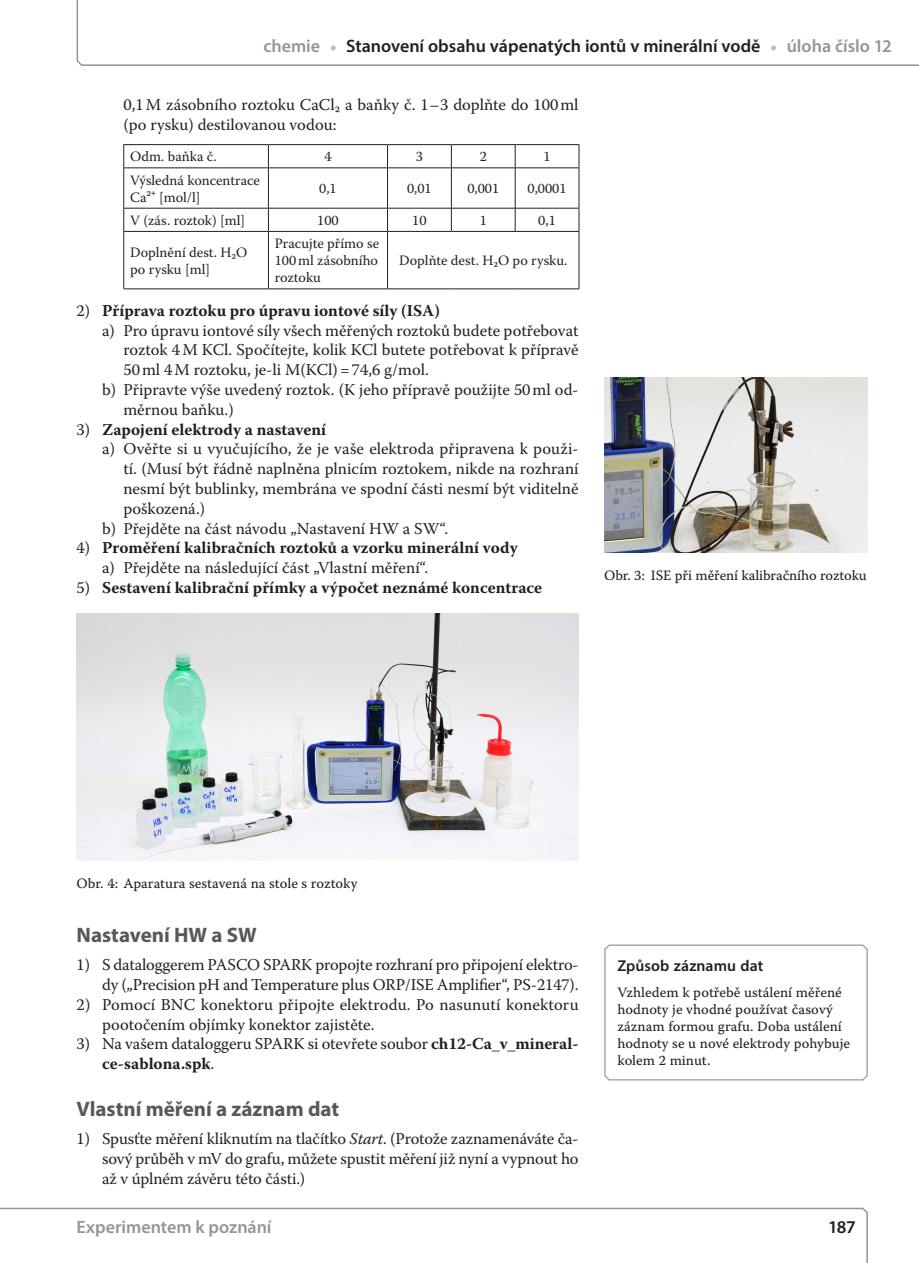
<style>
.page{position:relative;width:919px;height:1263px;background:#fff}
.page>*{position:absolute;margin:0;border:0;box-sizing:border-box;transform-origin:0 0}
.Nadpis_textu_2{font:700 21px "Myriad Pro";color:#57585a}
.t1{font:600 18px "Myriad Pro";color:#231f20}
.t2{font:600 18px "Myriad Pro";color:#939598}
.t3{font:16.5px/19.8px "Warnock Pro";color:#231f20}
.t4{font:700 16.5px "Warnock Pro";color:#231f20}
.t5{font:600 15.75px "Myriad Pro";letter-spacing:.005em;color:#231f20}
.Obrázek_popis{font:14.25px/17.1px "Warnock Pro Capt";color:#231f20}
.Základní_text{font:14.25px/17.1px "Warnock Pro";color:#231f20}
.s1{color:#939598}
.s2{font-family:"Warnock Pro";color:#bcbdc0}
.s3{font-family:"Palatino Linotype"}
.s4{font-weight:400}
.s5{font-weight:700}
.s6{font-style:italic}
</style>
<div class="page">
<svg style="left:76px;top:0;width:842px;height:66px"></svg>
<svg style="left:0;top:1207px;width:868px;height:56px"></svg>
<hr style="left:123px;top:144px;width:145px;height:1px;background:#231f20">
<svg style="left:123px;top:145px;width:1px;height:22px"></svg>
<hr style="left:268px;top:144px;width:119px;height:1px;background:#231f20">
<svg style="left:268px;top:145px;width:1px;height:22px"></svg>
<hr style="left:387px;top:144px;width:64px;height:1px;background:#231f20">
<svg style="left:387px;top:145px;width:1px;height:22px"></svg>
<hr style="left:451px;top:144px;width:64px;height:1px;background:#231f20">
<svg style="left:451px;top:145px;width:1px;height:22px"></svg>
<hr style="left:515px;top:144px;width:64px;height:1px;background:#231f20">
<svg style="left:514px;top:145px;width:1px;height:22px"></svg>
<svg style="left:578px;top:145px;width:1px;height:22px"></svg>
<hr style="left:123px;top:167px;width:145px;height:1px;background:#231f20">
<hr style="left:123px;top:168px;width:1px;height:40px;background:#231f20">
<hr style="left:268px;top:167px;width:119px;height:1px;background:#231f20">
<hr style="left:268px;top:168px;width:1px;height:40px;background:#231f20">
<hr style="left:387px;top:167px;width:64px;height:1px;background:#231f20">
<hr style="left:387px;top:168px;width:1px;height:40px;background:#231f20">
<hr style="left:451px;top:167px;width:64px;height:1px;background:#231f20">
<hr style="left:451px;top:168px;width:1px;height:40px;background:#231f20">
<hr style="left:515px;top:167px;width:64px;height:1px;background:#231f20">
<hr style="left:514px;top:168px;width:1px;height:40px;background:#231f20">
<hr style="left:578px;top:168px;width:1px;height:40px;background:#231f20">
<hr style="left:123px;top:208px;width:145px;height:1px;background:#231f20">
<svg style="left:123px;top:209px;width:1px;height:22px"></svg>
<hr style="left:268px;top:208px;width:119px;height:1px;background:#231f20">
<svg style="left:268px;top:209px;width:1px;height:22px"></svg>
<hr style="left:387px;top:208px;width:64px;height:1px;background:#231f20">
<svg style="left:387px;top:209px;width:1px;height:22px"></svg>
<hr style="left:451px;top:208px;width:64px;height:1px;background:#231f20">
<svg style="left:451px;top:209px;width:1px;height:22px"></svg>
<hr style="left:515px;top:208px;width:64px;height:1px;background:#231f20">
<svg style="left:514px;top:209px;width:1px;height:22px"></svg>
<svg style="left:578px;top:209px;width:1px;height:22px"></svg>
<hr style="left:123px;top:231px;width:145px;height:1px;background:#231f20">
<hr style="left:123px;top:232px;width:1px;height:56px;background:#231f20">
<hr style="left:268px;top:231px;width:119px;height:1px;background:#231f20">
<hr style="left:268px;top:232px;width:1px;height:56px;background:#231f20">
<hr style="left:387px;top:231px;width:64px;height:1px;background:#231f20">
<hr style="left:387px;top:232px;width:1px;height:56px;background:#231f20">
<hr style="left:451px;top:231px;width:64px;height:1px;background:#231f20">
<hr style="left:515px;top:231px;width:64px;height:1px;background:#231f20">
<hr style="left:578px;top:232px;width:1px;height:56px;background:#231f20">
<hr style="left:123px;top:288px;width:145px;height:1px;background:#231f20">
<hr style="left:268px;top:288px;width:119px;height:1px;background:#231f20">
<hr style="left:387px;top:288px;width:64px;height:1px;background:#231f20">
<hr style="left:451px;top:288px;width:64px;height:1px;background:#231f20">
<hr style="left:515px;top:288px;width:64px;height:1px;background:#231f20">
<svg style="left:604px;top:944px;width:264px;height:137px"></svg>
<img style="left:77px;top:613px;width:501px;height:247px">
<img style="left:604px;top:377px;width:263px;height:175px">
<p class="t1" style="left:263px;top:34px;width:630px"><span class="s1">chemie</span> <span class="s2">•</span> Stanovení obsahu vápenatých iontů v minerální vodě <span class="s2">•</span> <span class="s1">úloha číslo 12</span></p>
<p class="t3" style="left:123px;top:94px;width:456px">0,1M zásobního roztoku CaCl₂ a baňky č. 1–3 doplňte do 100ml (po rysku) destilovanou vodou:</p>
<p class="Základní_text" style="left:130px;top:148px;width:88px">Odm. baňka č.</p>
<p class="Základní_text" style="left:324px;top:148px;width:9px">4</p>
<p class="Základní_text" style="left:416px;top:148px;width:9px">3</p>
<p class="Základní_text" style="left:479px;top:148px;width:9px">2</p>
<p class="Základní_text" style="left:543px;top:148px;width:9px">1</p>
<p class="Základní_text" style="left:130px;top:171px;width:131px">Výsledná koncentrace<br>Ca²<span class="s3">⁺</span> [mol/l]</p>
<p class="Základní_text" style="left:319px;top:180px;width:19px">0,1</p>
<p class="Základní_text" style="left:407px;top:180px;width:26px">0,01</p>
<p class="Základní_text" style="left:467px;top:180px;width:33px">0,001</p>
<p class="Základní_text" style="left:527px;top:180px;width:41px">0,0001</p>
<p class="Základní_text" style="left:130px;top:212px;width:116px">V (zás. roztok) [ml]</p>
<p class="Základní_text" style="left:317px;top:212px;width:23px">100</p>
<p class="Základní_text" style="left:412px;top:212px;width:16px">10</p>
<p class="Základní_text" style="left:479px;top:212px;width:9px">1</p>
<p class="Základní_text" style="left:538px;top:212px;width:19px">0,1</p>
<p class="Základní_text" style="left:130px;top:243px;width:119px">Doplnění dest. H₂O po rysku [ml]</p>
<p class="Základní_text" style="left:275px;top:235px;width:106px;text-align:justify">Pracujte přímo se 100ml zásobního roztoku</p>
<p class="Základní_text" style="left:399px;top:252px;width:170px">Doplňte dest. H₂O po rysku.</p>
<p class="t4" style="left:77px;top:300px;width:365px"><span class="s4">2)</span> Příprava roztoku pro úpravu iontové síly (ISA)</p>
<p class="t3" style="left:123px;top:320px;width:457px;text-align:justify;text-indent:-21px">a) Pro úpravu iontové síly všech měřených roztoků budete potřebovat roztok 4M KCl. Spočítejte, kolik KCl butete potřebovat k přípravě 50ml 4M roztoku, je-li M(KCl)=74,6 g/mol.</p>
<p class="t3" style="left:123px;top:379px;width:456px;text-indent:-21px">b) Připravte výše uvedený roztok. (K jeho přípravě použijte 50ml od&shy;měrnou baňku.)</p>
<p class="t4" style="left:77px;top:419px;width:251px"><span class="s4">3)</span> Zapojení elektrody a nastavení</p>
<p class="t3" style="left:123px;top:439px;width:456px;text-align:justify;text-indent:-21px">a) Ověřte si u vyučujícího, že je vaše elektroda připravena k použi&shy;tí. (Musí být řádně naplněna plnicím roztokem, nikde na rozhraní nesmí být bublinky, membrána ve spodní části nesmí být viditelně poškozená.)</p>
<p class="t3" style="left:102px;top:518px;width:348px">b) Přejděte na část návodu „Nastavení HW a SW“.</p>
<p class="t4" style="left:77px;top:538px;width:442px"><span class="s4">4)</span> Proměření kalibračních roztoků a vzorku minerální vody</p>
<p class="t3" style="left:102px;top:558px;width:327px">a) Přejděte na následující část „Vlastní měření“.</p>
<p class="t4" style="left:77px;top:578px;width:467px"><span class="s4">5)</span> Sestavení kalibrační přímky a výpočet neznámé koncentrace</p>
<p class="Obrázek_popis" style="left:604px;top:566px;width:264px">Obr. 3: ISE při měření kalibračního roztoku</p>
<p class="Obrázek_popis" style="left:77px;top:874px;width:282px">Obr. 4: Aparatura sestavená na stole s roztoky</p>
<p class="Nadpis_textu_2" style="left:77px;top:921px;width:182px">Nastavení HW a SW</p>
<p class="t3" style="left:77px;top:955px;width:503px;text-align:right">1) S dataloggerem PASCO SPARK propojte rozhraní pro připojení elektro&shy;dy („Precision pH and Temperature plus ORP/ISE Amplifier“, PS-2147).</p>
<p class="t3" style="left:102px;top:994px;width:478px;text-indent:-26px">2) Pomocí BNC konektoru připojte elektrodu. Po nasunutí konektoru pootočením objímky konektor zajistěte.</p>
<p class="t3" style="left:102px;top:1034px;width:478px;text-indent:-26px">3) Na vašem dataloggeru SPARK si otevřete soubor <span class="s5">ch12-Ca_v_mineral&shy;ce-sablona.spk</span>.</p>
<p class="Nadpis_textu_2" style="left:77px;top:1095px;width:264px">Vlastní měření a záznam dat</p>
<p class="t3" style="left:102px;top:1128px;width:478px;text-align:justify;text-indent:-26px">1) Spusťte měření kliknutím na tlačítko <span class="s6">Start</span>. (Protože zaznamenáváte ča&shy;sový průběh v mV do grafu, můžete spustit měření již nyní a vypnout ho až v úplném závěru této části.)</p>
<p class="t5" style="left:617px;top:956px;width:147px">Způsob záznamu dat</p>
<p class="Obrázek_popis" style="left:617px;top:983px;width:234px">Vzhledem k potřebě ustálení měřené hodnoty je vhodné používat časový záznam formou grafu. Doba ustálení hodnoty se u nové elektrody pohybuje kolem 2 minut.</p>
<p class="t2" style="left:77px;top:1216px;width:196px">Experimentem k poznání</p>
<p class="t1" style="left:828px;top:1216px;width:29px">187</p>
</div>
